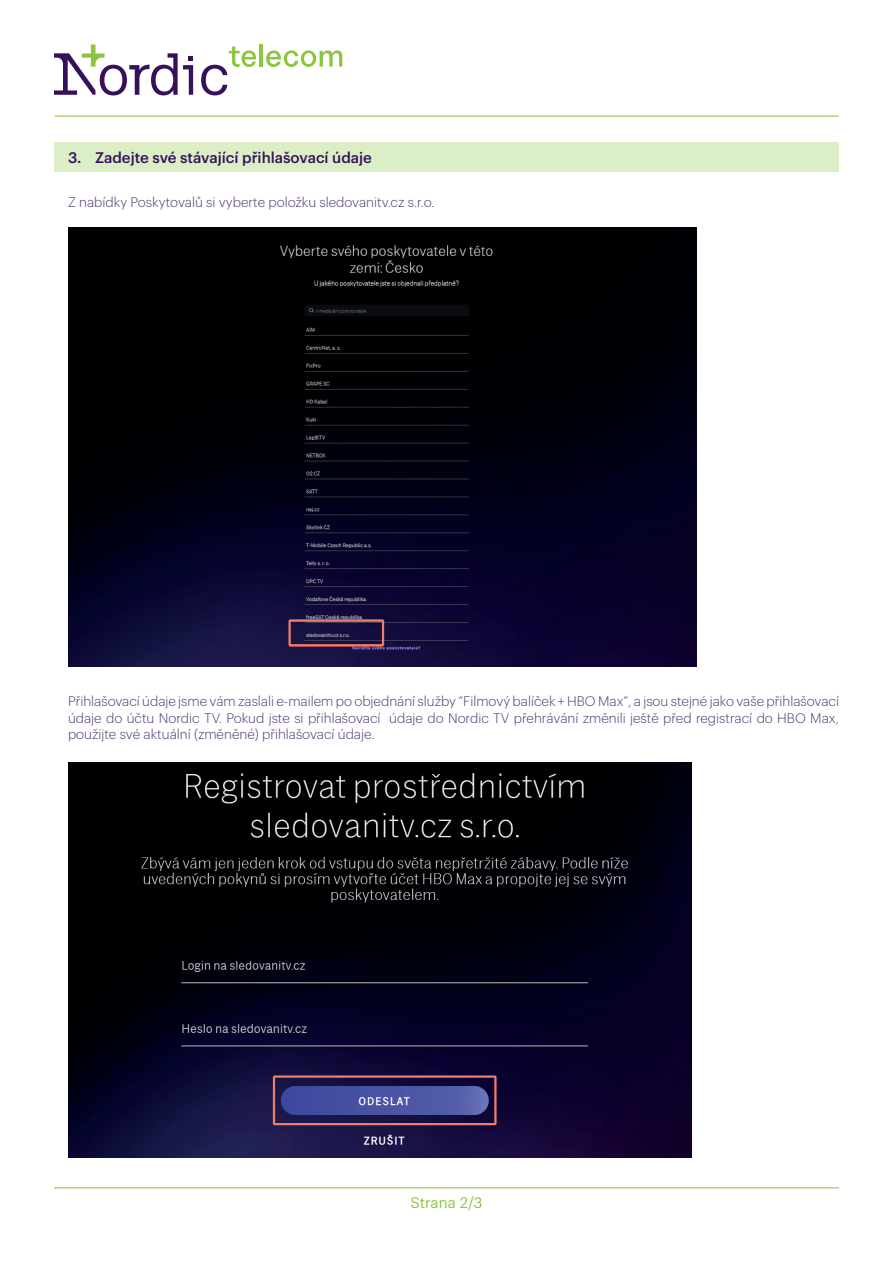
<style>
.page{position:relative;width:893px;height:1263px;background:#fff}
.page>*{position:absolute;margin:0;border:0;box-sizing:border-box;transform-origin:0 0}
.t1{font:500 15px "Graphik";color:#36105b}
.t2{font:15px "Graphik";color:#8bc63e}
.t3{font:300 13.5px/16.2px "Graphik";color:#503671;text-align:justify}
</style>
<div class="page">
<svg style="left:266px;top:50px;width:76px;height:17px"></svg>
<hr style="left:259px;top:44px;width:4px;height:23px;background:#8bc63e">
<svg style="left:54px;top:45px;width:139px;height:50px"></svg>
<svg style="left:201px;top:47px;width:56px;height:48px"></svg>
<hr style="left:55px;top:115px;width:784px;height:2px;background:#8bc63e">
<hr style="left:54px;top:1187px;width:785px;height:1px;background:#8bc63e">
<img style="left:68px;top:227px;width:628px;height:439px">
<div style="left:288px;top:619px;width:96px;height:27px;border:2px solid #ed7e6c"></div>
<img style="left:68px;top:762px;width:623px;height:395px">
<div style="left:273px;top:1075px;width:224px;height:50px;border:2px solid #ed7e6c"></div>
<div style="left:54px;top:142px;width:785px;height:30px;background:#dceec5"></div>
<p class="t1" style="left:68px;top:146px;width:305px">3. Zadejte své stávající přihlašovací údaje</p>
<p class="t3" style="left:68px;top:193px;width:368px">Z nabídky Poskytovalů si vyberte položku sledovanitv.cz s.r.o.</p>
<p class="t3" style="left:68px;top:692px;width:772px">Přihlašovací údaje jsme vám zaslali e-mailem po objednání služby “Filmový balíček + HBO Max”, a jsou stejné jako vaše přihlašovací údaje do účtu Nordic TV. Pokud jste si přihlašovací údaje do Nordic TV přehrávání změnili ještě před registrací do HBO Max, použijte své aktuální (změněné) přihlašovací údaje.</p>
<p class="t2" style="left:410px;top:1191px;width:74px">Strana 2/3</p>
</div>
